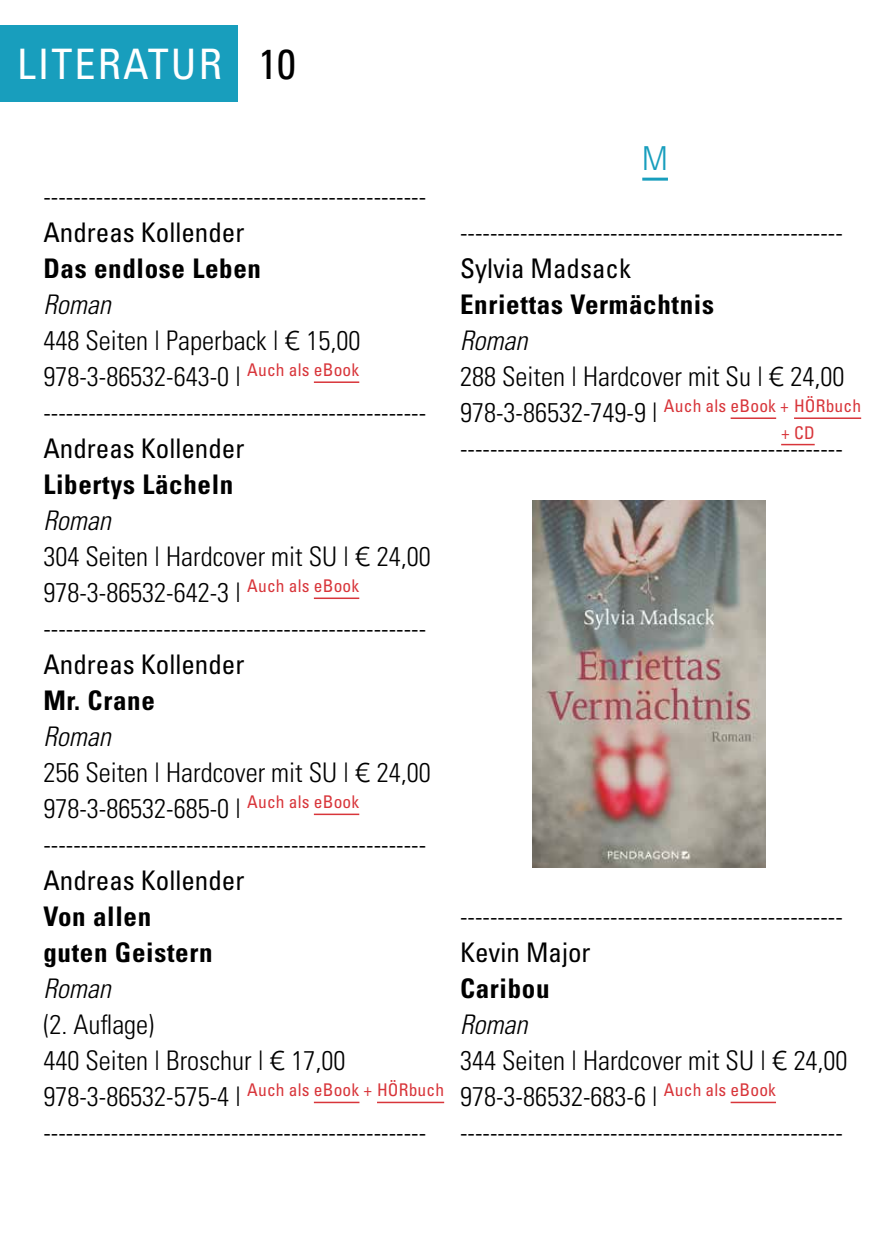
<style>
.page{position:relative;width:893px;height:1259px;background:#fff}
.page>*{position:absolute;margin:0;border:0;box-sizing:border-box;transform-origin:0 0}
.t1{font:condensed 42px "Univers";letter-spacing:.05em;color:#fff}
.t2{font:300 condensed 33px "Univers";color:#189ebd}
.t3{font:300 condensed 27px/36px "Univers";color:#000}
.t4{font:condensed 27px "Univers";color:#000}
.t5{font:700 condensed 27px/36px "Univers";letter-spacing:.025em;color:#000}
.t6{font:italic 300 condensed 27px "Univers";color:#000}
.t7{font:condensed 17.4px "Univers";letter-spacing:.01em;color:#d8353a}
.s1{color:#000}
.s2{font-style:italic}
.s3{font-family:"Avenir Next";font-weight:400;font-stretch:normal}
</style>
<div class="page">
<div style="left:0;top:26px;width:238px;height:76px;background:#189ebd"></div>
<hr style="left:314px;top:381px;width:45px;height:2px;background:#d8353a">
<hr style="left:314px;top:597px;width:45px;height:2px;background:#d8353a">
<hr style="left:314px;top:813px;width:45px;height:2px;background:#d8353a">
<hr style="left:314px;top:1101px;width:45px;height:2px;background:#d8353a">
<hr style="left:642px;top:178px;width:26px;height:3px;background:#189ebd">
<hr style="left:731px;top:417px;width:45px;height:2px;background:#d8353a">
<hr style="left:731px;top:1101px;width:45px;height:2px;background:#d8353a">
<img style="left:532px;top:500px;width:233px;height:367px">
<hr style="left:794px;top:417px;width:67px;height:2px;background:#d8353a">
<hr style="left:377px;top:1101px;width:67px;height:2px;background:#d8353a">
<hr style="left:781px;top:444px;width:34px;height:1px;background:#d8353a">
<h1 class="t1" style="left:17px;top:38px;width:280px">LITERATUR <span class="s1">10</span></h1>
<p class="t3" style="left:43px;top:178px;width:384px">---------------------------------------------------</p>
<p class="t4" style="left:43px;top:215px;width:202px">Andreas Kollender</p>
<p class="t5" style="left:43px;top:250px;width:219px">Das endlose Leben</p>
<p class="t3" style="left:43px;top:286px;width:384px"><span class="s2">Roman<br></span>448 Seiten | Paperback | <span class="s3">€</span> 15,00<br>978-3-86532-643-0 | <sup>Auch</sup> <sup>als</sup> <sup>eBook </sup>---------------------------------------------------</p>
<p class="t4" style="left:43px;top:431px;width:202px">Andreas Kollender</p>
<p class="t5" style="left:43px;top:466px;width:192px">Libertys Lächeln</p>
<p class="t3" style="left:43px;top:502px;width:389px"><span class="s2">Roman<br></span>304 Seiten | Hardcover mit SU | <span class="s3">€</span> 24,00<br>978-3-86532-642-3 | <sup>Auch</sup> <sup>als</sup> <sup>eBook </sup>---------------------------------------------------</p>
<p class="t4" style="left:43px;top:647px;width:202px">Andreas Kollender</p>
<p class="t5" style="left:43px;top:682px;width:113px">Mr. Crane</p>
<p class="t3" style="left:43px;top:718px;width:389px"><span class="s2">Roman<br></span>256 Seiten | Hardcover mit SU | <span class="s3">€</span> 24,00<br>978-3-86532-685-0 | <sup>Auch</sup> <sup>als</sup> <sup>eBook </sup>---------------------------------------------------</p>
<p class="t4" style="left:43px;top:863px;width:202px">Andreas Kollender</p>
<p class="t5" style="left:43px;top:898px;width:171px">Von allen guten Geistern</p>
<p class="t6" style="left:43px;top:972px;width:69px">Roman</p>
<p class="t3" style="left:43px;top:1006px;width:384px">(2. Auflage)<br>440 Seiten | Broschur | <span class="s3">€</span> 17,00<br>978-3-86532-575-4 | <sup>Auch</sup> <sup>als</sup> <sup>eBook</sup> <sup>+ </sup>---------------------------------------------------</p>
<p class="t7" style="left:377px;top:1079px;width:69px">HÖRbuch</p>
<p class="t2" style="left:642px;top:139px;width:27px">M</p>
<p class="t3" style="left:460px;top:214px;width:384px">---------------------------------------------------</p>
<p class="t4" style="left:460px;top:251px;width:172px">Sylvia Madsack</p>
<p class="t5" style="left:460px;top:286px;width:255px">Enriettas Vermächtnis</p>
<p class="t3" style="left:460px;top:322px;width:386px"><span class="s2">Roman<br></span>288 Seiten | Hardcover mit Su | <span class="s3">€</span> 24,00<br>978-3-86532-749-9 | <sup>Auch</sup> <sup>als</sup> <sup>eBook</sup> <sup>+ </sup>---------------------------------------------------</p>
<p class="t7" style="left:794px;top:395px;width:69px">HÖRbuch</p>
<p class="t7" style="left:781px;top:421px;width:35px">+ CD</p>
<p class="t3" style="left:460px;top:898px;width:384px">---------------------------------------------------</p>
<p class="t4" style="left:460px;top:935px;width:132px">Kevin Major</p>
<p class="t5" style="left:460px;top:970px;width:91px">Caribou</p>
<p class="t3" style="left:460px;top:1006px;width:389px"><span class="s2">Roman<br></span>344 Seiten | Hardcover mit SU | <span class="s3">€</span> 24,00<br>978-3-86532-683-6 | <sup>Auch</sup> <sup>als</sup> <sup>eBook </sup>---------------------------------------------------</p>
</div>
